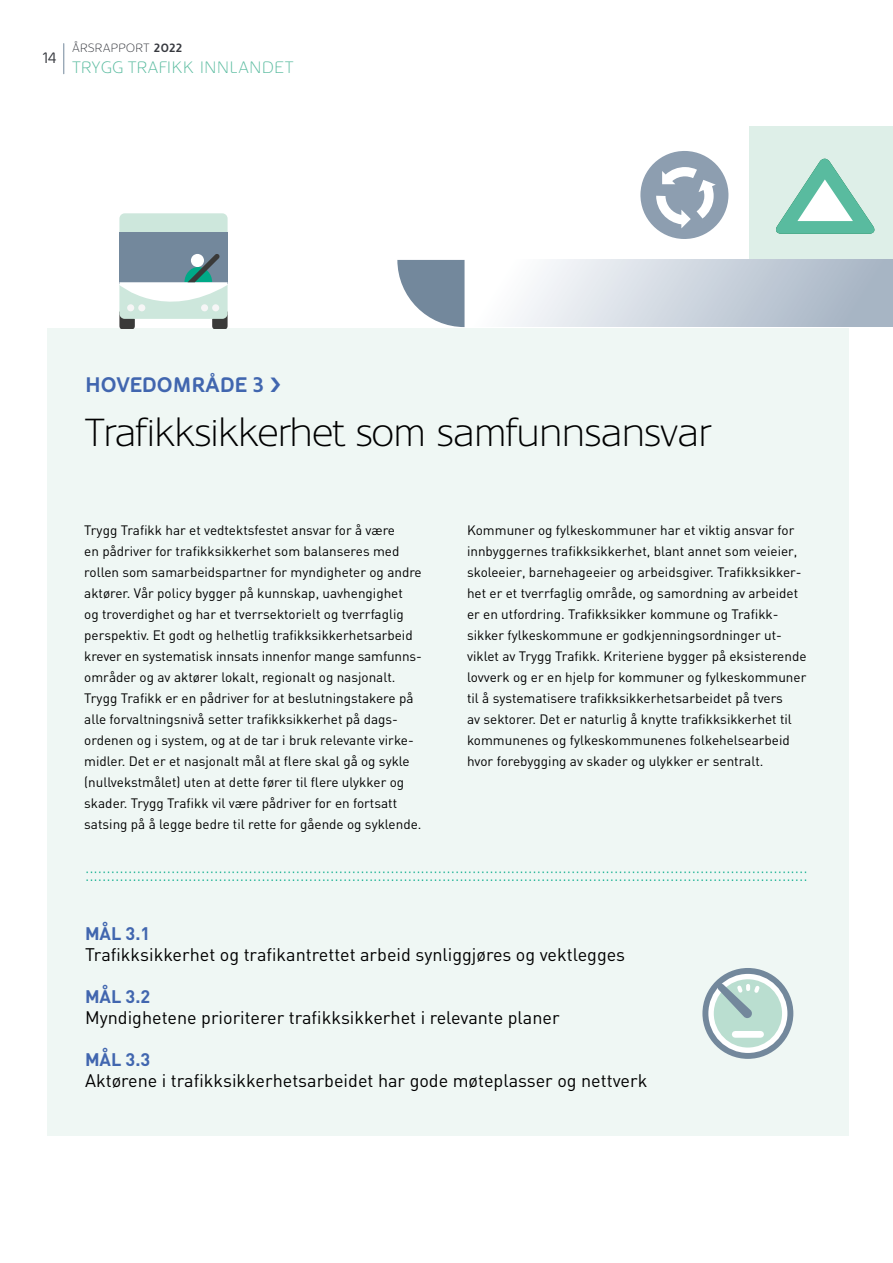
<style>
.page{position:relative;width:893px;height:1263px;background:#fff}
.page>*{position:absolute;margin:0;border:0;box-sizing:border-box;transform-origin:0 0}
.t1{font:300 39px "Oblik";color:#000}
.t2{font:700 21px "Oblik";color:#4166af}
.t3{font:18px "DIN";color:#000}
.t4{font:300 18px "Oblik";color:#00a987}
.t5{font:700 18px "DIN";color:#4166af}
.t6{font:300 16.5px "Oblik";letter-spacing:.05em;color:#59bb9f}
.t7{font:15px "Oblik";color:#37393f}
.t8{font:13.5px/21px "DIN";color:#000}
.t9{font:300 12px "Oblik";letter-spacing:.05em;color:#37393f}
.s1{font-weight:700}
</style>
<div class="page">
<hr style="left:63px;top:44px;width:1px;height:30px;background:#73889c">
<div style="left:47px;top:328px;width:802px;height:807px;background:#eff7f4"></div>
<div style="left:749px;top:126px;width:144px;height:133px;background:#deefe8"></div>
<svg style="left:776px;top:158px;width:99px;height:76px"></svg>
<svg style="left:640px;top:151px;width:89px;height:88px"></svg>
<svg style="left:702px;top:968px;width:91px;height:91px;fill:#73889c"></svg>
<div style="left:712px;top:978px;width:71px;height:71px;background:#baded0;border-radius:50%"></div>
<div style="left:708px;top:974px;width:79px;height:79px;border:5px solid #fff;border-radius:50%"></div>
<div style="left:735px;top:1031px;width:26px;height:7px;background:#fff"></div>
<svg style="left:717px;top:982px;width:46px;height:36px"></svg>
<div style="left:119px;top:213px;width:109px;height:106px;background:#cde7dc;border-radius:5px"></div>
<div style="left:119px;top:233px;width:109px;height:51px;background:#73889c"></div>
<svg style="left:119px;top:254px;width:109px;height:75px"></svg>
<div style="left:465px;top:260px;width:428px;height:67px;background:linear-gradient(to right,#fff,#a2b0c1)"></div>
<svg style="left:397px;top:260px;width:68px;height:67px"></svg>
<p class="t7" style="left:43px;top:49px;width:15px">14</p>
<p class="t9" style="left:72px;top:41px;width:111px">ÅRSRAPPORT <span class="s1">2022</span></p>
<p class="t6" style="left:72px;top:58px;width:222px">TRYGG TRAFIKK INNLANDET</p>
<h2 class="t2" style="left:85px;top:373px;width:180px">HOVEDOMRÅDE 3</h2>
<h1 class="t1" style="left:85px;top:410px;width:626px">Trafikksikkerhet som samfunnsansvar</h1>
<p class="t8" style="left:84px;top:519px;width:339px">Trygg Trafikk har et vedtektsfestet ansvar for å være<br>en pådriver for trafikksikkerhet som balanseres med rollen som samarbeidspartner for myndigheter og andre aktører. Vår policy bygger på kunnskap, uavhengighet<br>og troverdighet og har et tverrsektorielt og tverrfaglig perspektiv. Et godt og helhetlig trafikksikkerhetsarbeid krever en systematisk innsats innenfor mange samfunns&shy;områder og av aktører lokalt, regionalt og nasjonalt.<br>Trygg Trafikk er en pådriver for at beslutningstakere på alle forvaltningsnivå setter trafikksikkerhet på dags&shy;ordenen og i system, og at de tar i bruk relevante virke&shy;midler. Det er et nasjonalt mål at flere skal gå og sykle (nullvekstmålet) uten at dette fører til flere ulykker og skader. Trygg Trafikk vil være pådriver for en fortsatt satsing på å legge bedre til rette for gående og syklende.</p>
<p class="t8" style="left:467px;top:519px;width:341px">Kommuner og fylkeskommuner har et viktig ansvar for innbyggernes trafikksikkerhet, blant annet som veieier, skoleeier, barnehageeier og arbeidsgiver. Trafikksikker&shy;het er et tverrfaglig område, og samordning av arbeidet er en utfordring. Trafikksikker kommune og Trafikk&shy;sikker fylkeskommune er godkjenningsordninger ut&shy;viklet av Trygg Trafikk. Kriteriene bygger på eksisterende lovverk og er en hjelp for kommuner og fylkeskommuner til å systematisere trafikksikkerhetsarbeidet på tvers<br>av sektorer. Det er naturlig å knytte trafikksikkerhet til kommunenes og fylkeskommunenes folkehelsearbeid hvor forebygging av skader og ulykker er sentralt.</p>
<h3 class="t4" style="left:85px;top:864px;width:724px">::::::::::::::::::::::::::::::::::::::::::::::::::::::::::::::::::::::::::::::::::::::::::::::::::::::::::::::::::::::::::::::::::::::::::::::::::::::::::::::::::::::::</h3>
<h3 class="t5" style="left:85px;top:921px;width:67px">MÅL 3.1</h3>
<h3 class="t3" style="left:85px;top:943px;width:542px">Trafikksikkerhet og trafikantrettet arbeid synliggjøres og vektlegges</h3>
<h3 class="t5" style="left:85px;top:985px;width:67px">MÅL 3.2</h3>
<h3 class="t3" style="left:85px;top:1006px;width:476px">Myndighetene prioriterer trafikksikkerhet i relevante planer</h3>
<h3 class="t5" style="left:85px;top:1048px;width:67px">MÅL 3.3</h3>
<h3 class="t3" style="left:85px;top:1069px;width:564px">Aktørene i trafikksikkerhetsarbeidet har gode møteplasser og nettverk</h3>
</div>
